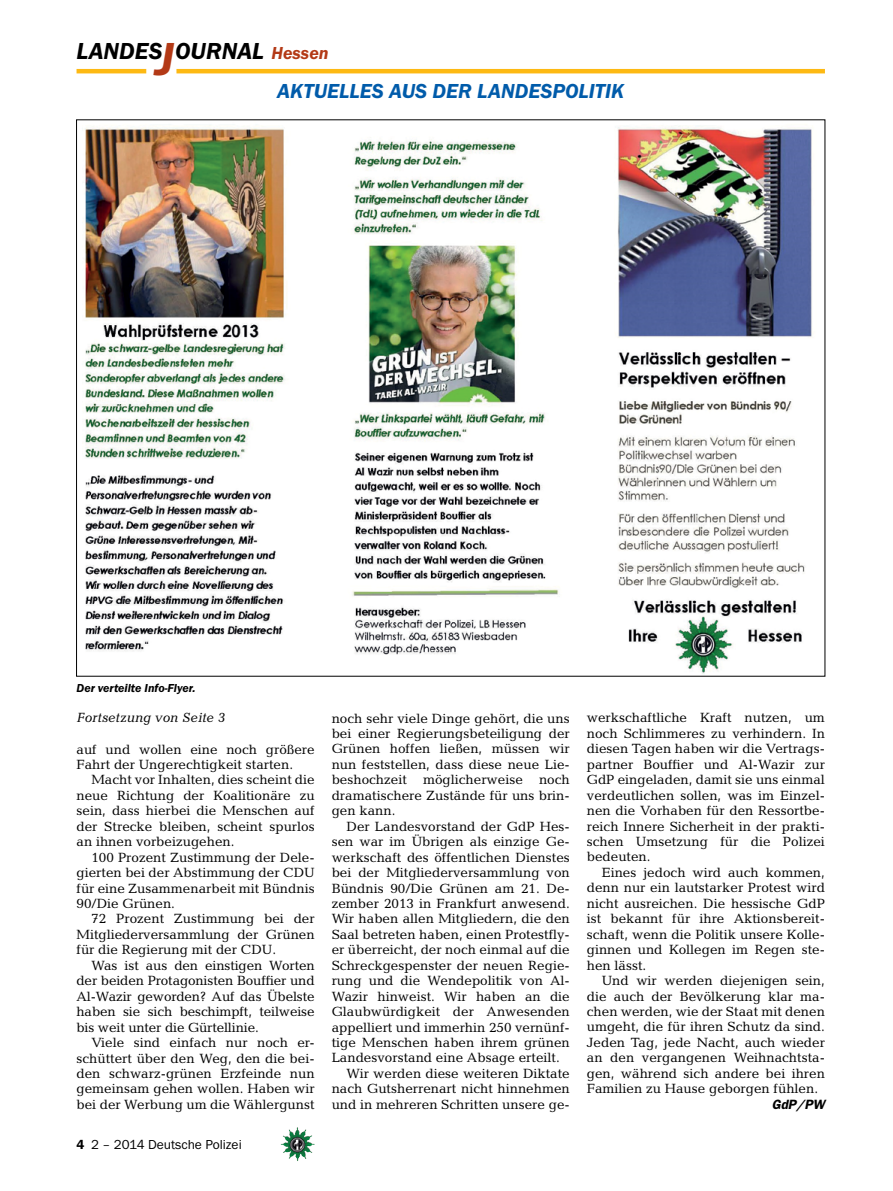
<style>
.page{position:relative;width:893px;height:1191px;background:#fff}
.page>*{position:absolute;margin:0;border:0;box-sizing:border-box;transform-origin:0 0}
.t1{font:italic 600 24px "Franklin Gothic Itc T";color:#000}
.t2{font:italic 600 21px "Franklin Gothic Itc T";color:#005baa}
.t3{font:13.5px/15.5px "Candida";color:#000;text-align:justify}
.t4{font:13.5px "Franklin Gothic Itc T";color:#000}
.t5{font:italic 13.5px "Candida";color:#000}
.t6{font:italic 600 13.5px "Franklin Gothic";color:#000}
.t7{font:italic 600 12px "Franklin Gothic Itc T";color:#000}
.s1{font-size:48px;color:#b33916}
.s2{font-size:18px;color:#b33916}
.s3{font-weight:600}
</style>
<div class="page">
<hr style="left:77px;top:69px;width:69px;height:4px;background:#fdb913">
<hr style="left:176px;top:69px;width:649px;height:4px;background:#fdb913">
<img style="left:281px;top:1128px;width:16px;height:24px">
<img style="left:83px;top:125px;width:730px;height:549px">
<h1 class="t1" style="left:77px;top:37px;width:254px">LANDES<span class="s1">J</span>OURNAL <span class="s2">Hessen</span></h1>
<h2 class="t2" style="left:277px;top:79px;width:26px">Aktuelles</h2>
<h2 class="t2" style="left:389px;top:79px;width:14px">aus</h2>
<h2 class="t2" style="left:432px;top:79px;width:14px">der</h2>
<h2 class="t2" style="left:477px;top:79px;width:25px">Landespol</h2>
<h2 class="t2" style="left:589px;top:79px;width:35px">itik</h2>
<p class="t7" style="left:77px;top:680px;width:121px">Der verteilte Info-Flyer.</p>
<p class="t5" style="left:77px;top:710px;width:150px">Fortsetzung von Seite 3</p>
<p class="t3" style="left:77px;top:741px;width:240px">auf und wollen eine noch größere<br>Fahrt der Ungerechtigkeit starten.</p>
<p class="t3" style="left:77px;top:772px;width:240px;text-indent:15px">Macht vor Inhalten, dies scheint die neue Richtung der Koalitionäre zu sein, dass hierbei die Menschen auf der Strecke bleiben, scheint spurlos an ihnen vorbeizugehen.</p>
<p class="t3" style="left:77px;top:849px;width:240px;text-indent:15px">100 Prozent Zustimmung der Dele&shy;gierten bei der Abstimmung der CDU für eine Zusammenarbeit mit Bündnis 90/Die Grünen.</p>
<p class="t3" style="left:77px;top:911px;width:240px;text-indent:15px">72 Prozent Zustimmung bei der Mitgliederversammlung der Grünen für die Regierung mit der CDU.</p>
<p class="t3" style="left:77px;top:957px;width:240px;text-indent:15px">Was ist aus den einstigen Worten der beiden Protagonisten Bouffier und Al-Wazir geworden? Auf das Übelste haben sie sich beschimpft, teilweise bis weit unter die Gürtellinie.</p>
<p class="t3" style="left:77px;top:1034px;width:240px;text-indent:15px">Viele sind einfach nur noch er&shy;schüttert über den Weg, den die bei&shy;den schwarz-grünen Erzfeinde nun gemeinsam gehen wollen. Haben wir bei der Werbung um die Wählergunst</p>
<p class="t4" style="left:77px;top:1136px;width:167px"><span class="s3">4</span> 2 – 2014 Deutsche Polizei</p>
<p class="t3" style="left:332px;top:710px;width:240px">noch sehr viele Dinge gehört, die uns bei einer Regierungsbeteiligung der Grünen hoffen ließen, müssen wir nun feststellen, dass diese neue Lie&shy;beshochzeit möglicherweise noch dramatischere Zustände für uns brin&shy;gen kann.</p>
<p class="t3" style="left:347px;top:818px;width:225px">Der Landesvorstand der GdP Hes-</p>
<p class="t3" style="left:332px;top:834px;width:240px">sen war im Übrigen als einzige Ge-</p>
<p class="t3" style="left:332px;top:849px;width:240px">werkschaft des öffentlichen Dienstes</p>
<p class="t3" style="left:332px;top:864px;width:240px">bei der Mitgliederversammlung von</p>
<p class="t3" style="left:332px;top:880px;width:240px">Bündnis 90/Die Grünen am 21. De-</p>
<p class="t3" style="left:332px;top:895px;width:240px">zember 2013 in Frankfurt anwesend.</p>
<p class="t3" style="left:332px;top:911px;width:240px">Wir haben allen Mitgliedern, die den</p>
<p class="t3" style="left:332px;top:926px;width:240px">Saal betreten haben, einen Protestfly-</p>
<p class="t3" style="left:332px;top:942px;width:240px">er überreicht, der noch einmal auf die</p>
<p class="t3" style="left:332px;top:957px;width:240px">Schreckgespenster der neuen Regie-</p>
<p class="t3" style="left:332px;top:973px;width:240px">rung und die Wendepolitik von Al-</p>
<p class="t3" style="left:332px;top:988px;width:240px">Wazir hinweist. Wir haben an die</p>
<p class="t3" style="left:332px;top:1003px;width:240px">Glaubwürdigkeit der Anwesenden</p>
<p class="t3" style="left:332px;top:1019px;width:240px">appelliert und immerhin 250 vernünf-</p>
<p class="t3" style="left:332px;top:1034px;width:240px">tige Menschen haben ihrem grünen</p>
<p class="t3" style="left:332px;top:1050px;width:230px">Landesvorstand eine Absage erteilt.</p>
<p class="t3" style="left:347px;top:1065px;width:225px">Wir werden diese weiteren Diktate</p>
<p class="t3" style="left:332px;top:1081px;width:240px">nach Gutsherrenart nicht hinnehmen</p>
<p class="t3" style="left:332px;top:1096px;width:240px">und in mehreren Schritten unsere ge-</p>
<p class="t3" style="left:587px;top:710px;width:240px">werkschaftliche Kraft nutzen, um noch Schlimmeres zu verhindern. In diesen Tagen haben wir die Vertrags&shy;partner Bouffier und Al-Wazir zur GdP eingeladen, damit sie uns einmal verdeutlichen sollen, was im Einzel&shy;nen die Vorhaben für den Ressortbe&shy;reich Innere Sicherheit in der prakti&shy;schen Umsetzung für die Polizei bedeuten.</p>
<p class="t3" style="left:587px;top:864px;width:240px;text-indent:15px">Eines jedoch wird auch kommen, denn nur ein lautstarker Protest wird nicht ausreichen. Die hessische GdP ist bekannt für ihre Aktionsbereit&shy;schaft, wenn die Politik unsere Kolle&shy;ginnen und Kollegen im Regen ste&shy;hen lässt.</p>
<p class="t3" style="left:587px;top:972px;width:240px;text-indent:15px">Und wir werden diejenigen sein, die auch der Bevölkerung klar ma&shy;chen werden, wie der Staat mit denen umgeht, die für ihren Schutz da sind.<br>Jeden Tag, jede Nacht, auch wieder an den vergangenen Weihnachtsta&shy;gen, während sich andere bei ihren Familien zu Hause geborgen fühlen.</p>
<p class="t6" style="left:772px;top:1096px;width:55px">GdP/PW</p>
</div>
